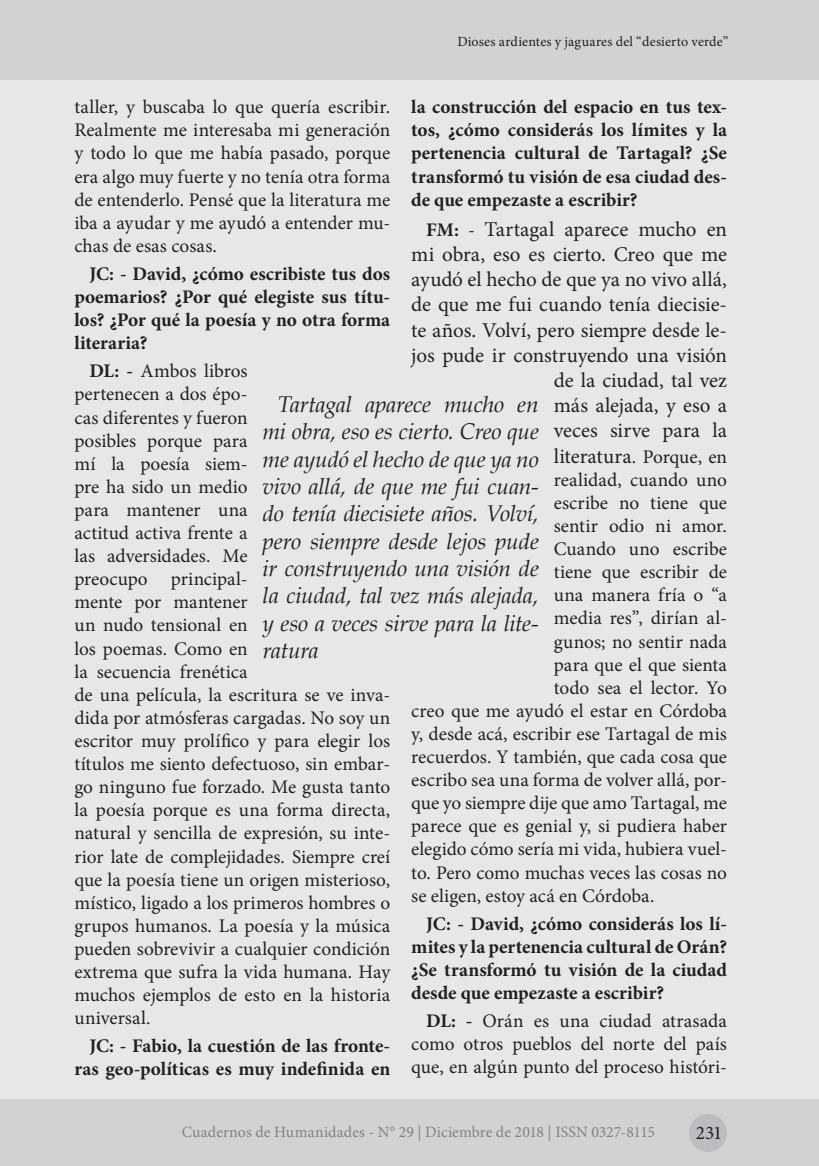
<style>
.page{position:relative;width:819px;height:1166px;background:#fff}
.page>*{position:absolute;margin:0;border:0;box-sizing:border-box;transform-origin:0 0}
.t1{font:italic 22.75px/27.3px "Book Antiqua";letter-spacing:-.01em;color:#231f20;text-align:justify}
.t2{font:21px/25.2px "Minion Pro";letter-spacing:-.005em;color:#231f20;text-align:right}
.t3{font:19.25px/23.1px "Minion Pro";color:#231f20;text-align:justify}
.t4{font:700 19.25px/23.1px "Minion Pro";color:#231f20;text-align:justify}
.t5{font:15.75px "Minion Pro";letter-spacing:.005em;color:#808285}
.t6{font:14px "Minion Pro";letter-spacing:.01em;color:#231f20}
.s1{font-weight:700}
.s2{font-weight:700;font-size:19.25px}
.s3{font-size:19.25px}
</style>
<div class="page">
<div style="left:0;top:79px;width:819px;height:1027px;background:#e6e7e9"></div>
<div style="left:0;top:1099px;width:819px;height:67px;background:#d1d2d4"></div>
<div style="left:689px;top:1114px;width:38px;height:38px;background:#bcbdc0;border-radius:50%"></div>
<div style="left:0;top:0;width:819px;height:79px;background:#d1d2d4"></div>
<p class="t6" style="left:457px;top:33px;width:273px">Dioses ardientes y jaguares del “desierto verde”</p>
<p class="t3" style="left:74px;top:96px;width:317px">taller, y buscaba lo que quería escribir.<br>Realmente me interesaba mi generación y todo lo que me había pasado, porque era algo muy fuerte y no tenía otra forma de entenderlo. Pensé que la literatura me iba a ayudar y me ayudó a entender mu&shy;chas de esas cosas.</p>
<p class="t4" style="left:74px;top:262px;width:317px;text-indent:15px">JC: - David, ¿cómo escribiste tus dos poemarios? ¿Por qué elegiste sus títu&shy;los? ¿Por qué la poesía y no otra forma literaria?</p>
<p class="t3" style="left:74px;top:360px;width:317px;text-align:left;text-indent:15px"><span class="s1">DL: -</span> Ambos libros<br>pertenecen a dos épo-<br>cas diferentes y fueron<br>posibles porque para<br>mí la poesía siem-<br>pre ha sido un medio<br>para mantener una<br>actitud activa frente a<br>las adversidades. Me<br>preocupo principal-<br>mente por mantener<br>un nudo tensional en<br>los poemas. Como en<br>la secuencia frenética<br>de una película, la escritura se ve inva&shy;dida por atmósferas cargadas. No soy un escritor muy prolífico y para elegir los títulos me siento defectuoso, sin embar&shy;go ninguno fue forzado. Me gusta tanto la poesía porque es una forma directa, natural y sencilla de expresión, su inte&shy;rior late de complejidades. Siempre creí que la poesía tiene un origen misterioso, místico, ligado a los primeros hombres o grupos humanos. La poesía y la música pueden sobrevivir a cualquier condición extrema que sufra la vida humana. Hay muchos ejemplos de esto en la historia universal.</p>
<p class="t4" style="left:74px;top:1034px;width:317px;text-align:right">JC: - Fabio, la cuestión de las fronte&shy;ras geo-políticas es muy indefinida en</p>
<p class="t4" style="left:411px;top:95px;width:317px">la construcción del espacio en tus tex&shy;tos, ¿cómo considerás los límites y la pertenencia cultural de Tartagal? ¿Se transformó tu visión de esa ciudad des&shy;de que empezaste a escribir?</p>
<p class="t2" style="left:411px;top:217px;width:317px"><span class="s2">FM:</span> <span class="s3">-</span> Tartagal aparece mucho en mi obra, eso es cierto. Creo que me ayudó el hecho de que ya no vivo allá, de que me fui cuando tenía diecisie&shy;te años. Volví, pero siempre desde le&shy;jos pude ir construyendo una visión de la ciudad, tal vez<br>más alejada, y eso a<br>veces sirve para la<br>literatura<span class="s3">. Porque, en</span></p>
<p class="t3" style="left:553px;top:468px;width:175px">realidad, cuando uno</p>
<p class="t3" style="left:553px;top:491px;width:175px">escribe no tiene que</p>
<p class="t3" style="left:553px;top:514px;width:175px">sentir odio ni amor.</p>
<p class="t3" style="left:553px;top:537px;width:175px">Cuando uno escribe</p>
<p class="t3" style="left:553px;top:560px;width:175px">tiene que escribir de</p>
<p class="t3" style="left:553px;top:584px;width:175px">una manera fría o “a</p>
<p class="t3" style="left:553px;top:607px;width:175px">media res”, dirían al-</p>
<p class="t3" style="left:553px;top:630px;width:175px">gunos; no sentir nada</p>
<p class="t3" style="left:553px;top:653px;width:175px">para que el que sienta</p>
<p class="t3" style="left:553px;top:676px;width:175px">todo sea el lector. Yo</p>
<p class="t3" style="left:411px;top:699px;width:317px">creo que me ayudó el estar en Córdoba</p>
<p class="t3" style="left:411px;top:722px;width:317px">y, desde acá, escribir ese Tartagal de mis</p>
<p class="t3" style="left:411px;top:745px;width:317px">recuerdos. Y también, que cada cosa que</p>
<p class="t3" style="left:411px;top:768px;width:317px">escribo sea una forma de volver allá, por-</p>
<p class="t3" style="left:411px;top:791px;width:317px">que yo siempre dije que amo Tartagal, me</p>
<p class="t3" style="left:411px;top:815px;width:317px">parece que es genial y, si pudiera haber</p>
<p class="t3" style="left:411px;top:838px;width:317px">elegido cómo sería mi vida, hubiera vuel-</p>
<p class="t3" style="left:411px;top:861px;width:317px">to. Pero como muchas veces las cosas no</p>
<p class="t3" style="left:411px;top:884px;width:244px">se eligen, estoy acá en Córdoba.</p>
<p class="t4" style="left:411px;top:912px;width:317px;text-indent:15px">JC: - David, ¿cómo considerás los lí&shy;mites y la pertenencia cultural de Orán? ¿Se transformó tu visión de la ciudad desde que empezaste a escribir?</p>
<p class="t3" style="left:411px;top:1009px;width:317px;text-indent:15px"><span class="s1">DL: -</span> Orán es una ciudad atrasada como otros pueblos del norte del país que, en algún punto del proceso históri-</p>
<p class="t1" style="left:262px;top:390px;width:278px;text-indent:15px">Tartagal aparece mucho en mi obra, eso es cierto. Creo que me ayudó el hecho de que ya no vivo allá, de que me fui cuan&shy;do tenía diecisiete años. Volví, pero siempre desde lejos pude ir construyendo una visión de la ciudad, tal vez más alejada, y eso a veces sirve para la lite&shy;ratura</p>
<p class="t5" style="left:182px;top:1122px;width:475px">Cuadernos de Humanidades - N° 29 | Diciembre de 2018 | ISSN 0327-8115</p>
<p class="t3" style="left:696px;top:1121px;width:28px">231</p>
</div>
